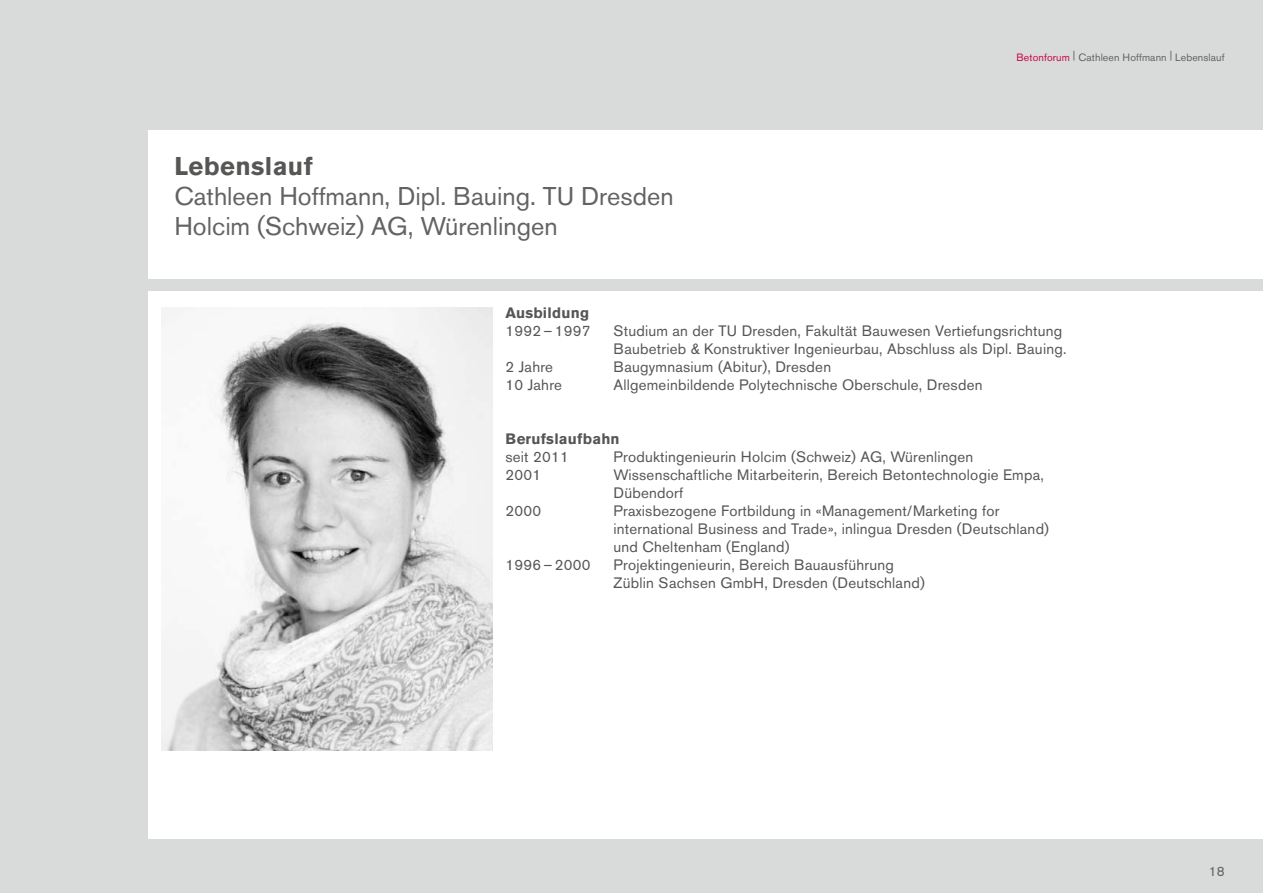
<style>
.page{position:relative;width:1263px;height:893px;background:#d9dada}
.page>*{position:absolute;margin:0;border:0;box-sizing:border-box;transform-origin:0 0}
.t1{font:25.5px/30px "Akzidenz Grotesk BE";color:#636362}
.t2{font:700 25.5px "Akzidenz Grotesk BE";letter-spacing:.015em;color:#565655}
.t3{font:15px/18px "Akzidenz Grotesk BE";letter-spacing:.015em;color:#565655}
.t4{font:700 15px "Akzidenz Grotesk BE";letter-spacing:.015em;color:#565655}
.t5{font:13.5px "Akzidenz Grotesk BE";color:#636362}
.t6{font:10.5px "Akzidenz Grotesk BE";letter-spacing:.01em;color:#636362}
.s1{color:#cd0643}
</style>
<div class="page">
<div style="left:149px;top:130px;width:1114px;height:149px;background:#fff"></div>
<div style="left:149px;top:292px;width:1114px;height:547px;background:#fff"></div>
<img style="left:162px;top:307px;width:331px;height:443px">
<h1 class="t2" style="left:174px;top:151px;width:140px">Lebenslauf</h1>
<h1 class="t1" style="left:174px;top:180px;width:501px">Cathleen Hoffmann, Dipl. Bauing. TU Dresden<br>Holcim (Schweiz) AG, Würenlingen</h1>
<p class="t6" style="left:1016px;top:51px;width:210px"><span class="s1">Betonforum</span> | Cathleen Hoffmann | Lebenslauf</p>
<p class="t4" style="left:505px;top:304px;width:85px">Ausbildung</p>
<p class="t3" style="left:505px;top:322px;width:86px">1992 – 1997</p>
<p class="t3" style="left:613px;top:322px;width:454px">Studium an der TU Dresden, Fakultät Bauwesen Vertiefungsrichtung<br>Baubetrieb &amp; Konstruktiver Ingenieurbau, Abschluss als Dipl. Bauing.</p>
<p class="t3" style="left:505px;top:358px;width:49px">2 Jahre</p>
<p class="t3" style="left:613px;top:358px;width:219px">Baugymnasium (Abitur), Dresden</p>
<p class="t3" style="left:505px;top:376px;width:58px">10 Jahre</p>
<p class="t3" style="left:613px;top:376px;width:370px">Allgemeinbildende Polytechnische Oberschule, Dresden</p>
<p class="t4" style="left:505px;top:430px;width:116px">Berufslaufbahn</p>
<p class="t3" style="left:505px;top:448px;width:65px">seit 2011</p>
<p class="t3" style="left:613px;top:448px;width:361px">Produktingenieurin Holcim (Schweiz) AG, Würenlingen</p>
<p class="t3" style="left:505px;top:466px;width:37px">2001</p>
<p class="t3" style="left:613px;top:466px;width:432px">Wissenschaftliche Mitarbeiterin, Bereich Betontechnologie Empa,<br>Dübendorf</p>
<p class="t3" style="left:505px;top:502px;width:37px">2000</p>
<p class="t3" style="left:613px;top:502px;width:437px">Praxisbezogene Fortbildung in «Management/Marketing for international Business and Trade», inlingua Dresden (Deutschland) und Cheltenham (England)</p>
<p class="t3" style="left:505px;top:556px;width:86px">1996 – 2000</p>
<p class="t3" style="left:613px;top:556px;width:313px">Projektingenieurin, Bereich Bauausführung<br>Züblin Sachsen GmbH, Dresden (Deutschland)</p>
<p class="t5" style="left:1209px;top:863px;width:17px">18</p>
</div>
